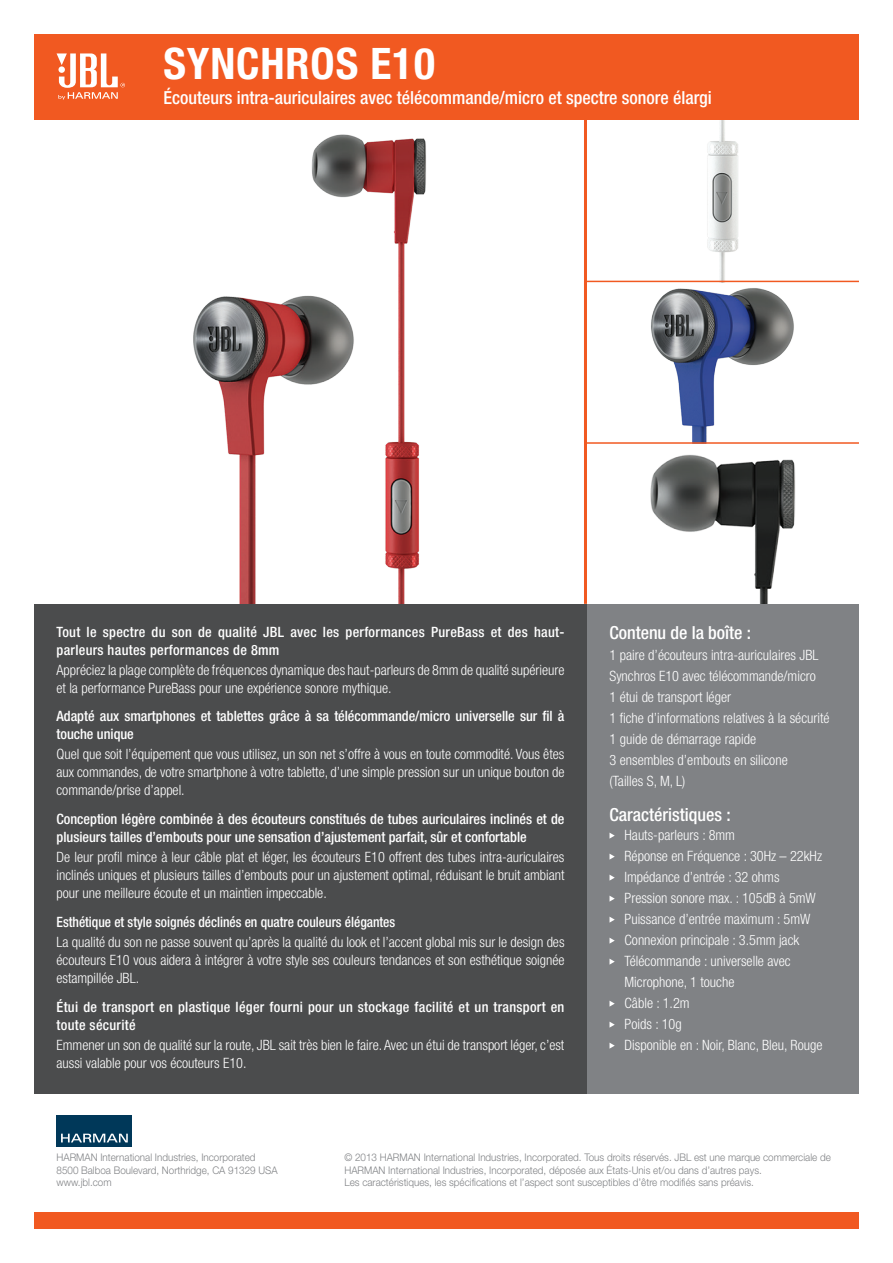
<style>
.page{position:relative;width:893px;height:1263px;background:#fff}
.page>*{position:absolute;margin:0;border:0;box-sizing:border-box;transform-origin:0 0}
.t1{font:700 condensed 43.5px "Helvetica Neue LT Pro";letter-spacing:.02em;color:#fff}
.t2{font:500 condensed 18px "Helvetica Neue LT Pro";color:#fff}
.t3{font:300 condensed 14.25px/18px "Helvetica Neue LT Pro";color:#fff}
.t4{font:500 condensed 14.25px/18px "Helvetica Neue LT Pro";color:#fff}
.t5{font:500 condensed 14.25px/18px "Helvetica Neue LT Pro";letter-spacing:.02em;color:#fff}
.t6{font:500 condensed 14.25px "Helvetica Neue LT Pro";color:#fff;scale:.95 1}
.t7{font:300 10.5px/12.6px "Helvetica Neue";color:#808285;scale:.94 1}
</style>
<div class="page">
<img style="left:741px;top:459px;width:55px;height:145px">
<img style="left:34px;top:119px;width:707px;height:485px">
<img style="left:593px;top:264px;width:236px;height:178px">
<img style="left:698px;top:119px;width:48px;height:162px">
<hr style="left:584px;top:119px;width:3px;height:485px;background:#f15921">
<div style="left:34px;top:1213px;width:825px;height:16px;background:#f15921"></div>
<div style="left:34px;top:34px;width:825px;height:85px;background:#f15921"></div>
<svg style="left:57px;top:53px;width:68px;height:47px"></svg>
<div style="left:57px;top:1116px;width:75px;height:31px;background:#003859"></div>
<svg style="left:61px;top:1134px;width:67px;height:8px"></svg>
<div style="left:34px;top:604px;width:553px;height:489px;background:#4b4c4d"></div>
<div style="left:587px;top:604px;width:272px;height:489px;background:#808285"></div>
<svg style="left:609px;top:832px;width:6px;height:7px"></svg>
<svg style="left:609px;top:853px;width:6px;height:7px"></svg>
<svg style="left:609px;top:874px;width:6px;height:7px"></svg>
<svg style="left:609px;top:895px;width:6px;height:7px"></svg>
<svg style="left:609px;top:916px;width:6px;height:7px"></svg>
<svg style="left:609px;top:937px;width:6px;height:7px"></svg>
<svg style="left:609px;top:958px;width:6px;height:7px"></svg>
<svg style="left:609px;top:1000px;width:6px;height:7px"></svg>
<svg style="left:609px;top:1021px;width:6px;height:7px"></svg>
<svg style="left:609px;top:1042px;width:6px;height:7px"></svg>
<hr style="left:587px;top:281px;width:272px;height:1px;background:#f15921">
<hr style="left:587px;top:442px;width:272px;height:2px;background:#f15921">
<p class="t1" style="left:163px;top:38px;width:273px">SYNCHROS E10</p>
<p class="t2" style="left:163px;top:87px;width:550px">Écouteurs intra-auriculaires avec télécommande/micro et spectre sonore élargi</p>
<p class="t5" style="left:57px;top:622px;width:509px">Tout le spectre du son de qualité JBL avec les performances PureBass et des haut&shy;parleurs hautes performances de 8mm</p>
<p class="t3" style="left:57px;top:660px;width:509px">Appréciez la plage complète de fréquences dynamique des haut-parleurs de 8mm de qualité supérieure et la performance PureBass pour une expérience sonore mythique.</p>
<p class="t4" style="left:57px;top:707px;width:509px">Adapté aux smartphones et tablettes grâce à sa télécommande/micro universelle sur fil à touche unique</p>
<p class="t3" style="left:57px;top:745px;width:509px;text-align:justify">Quel que soit l’équipement que vous utilisez, un son net s’offre à vous en toute commodité. Vous êtes aux commandes, de votre smartphone à votre tablette, d’une simple pression sur un unique bouton de commande/prise d’appel.</p>
<p class="t4" style="left:57px;top:810px;width:509px">Conception légère combinée à des écouteurs constitués de tubes auriculaires inclinés et de plusieurs tailles d’embouts pour une sensation d’ajustement parfait, sûr et confortable</p>
<p class="t3" style="left:57px;top:848px;width:509px;text-align:justify">De leur profil mince à leur câble plat et léger, les écouteurs E10 offrent des tubes intra-auriculaires inclinés uniques et plusieurs tailles d’embouts pour un ajustement optimal, réduisant le bruit ambiant pour une meilleure écoute et un maintien impeccable.</p>
<p class="t6" style="left:57px;top:913px;width:358px">Esthétique et style soignés déclinés en quatre couleurs élégantes</p>
<p class="t3" style="left:57px;top:933px;width:509px;text-align:justify">La qualité du son ne passe souvent qu’après la qualité du look et l’accent global mis sur le design des écouteurs E10 vous aidera à intégrer à votre style ses couleurs tendances et son esthétique soignée estampillée JBL.</p>
<p class="t5" style="left:57px;top:997px;width:509px">Étui de transport en plastique léger fourni pour un stockage facilité et un transport en toute sécurité</p>
<p class="t3" style="left:57px;top:1035px;width:509px">Emmener un son de qualité sur la route, JBL sait très bien le faire. Avec un étui de transport léger, c’est aussi valable pour vos écouteurs E10.</p>
<p class="t2" style="left:609px;top:622px;width:143px">Contenu de la boîte :</p>
<p class="t3" style="left:609px;top:645px;width:211px;line-height:21px">1 paire d’écouteurs intra-auriculaires JBL<br>Synchros E10 avec télécommande/micro</p>
<p class="t3" style="left:609px;top:688px;width:123px">1 étui de transport léger</p>
<p class="t3" style="left:609px;top:709px;width:222px">1 fiche d’informations relatives à la sécurité</p>
<p class="t3" style="left:609px;top:730px;width:148px">1 guide de démarrage rapide</p>
<p class="t3" style="left:609px;top:750px;width:180px;line-height:21px">3 ensembles d’embouts en silicone (Tailles S, M, L)</p>
<p class="t2" style="left:609px;top:803px;width:123px">Caractéristiques :</p>
<p class="t3" style="left:624px;top:826px;width:112px">Hauts-parleurs : 8mm</p>
<p class="t3" style="left:624px;top:847px;width:199px">Réponse en Fréquence : 30Hz – 22kHz</p>
<p class="t3" style="left:624px;top:868px;width:157px">Impédance d’entrée : 32 ohms</p>
<p class="t3" style="left:624px;top:889px;width:193px">Pression sonore max. : 105dB à 5mW</p>
<p class="t3" style="left:624px;top:910px;width:187px">Puissance d’entrée maximum : 5mW</p>
<p class="t3" style="left:624px;top:931px;width:176px">Connexion principale : 3.5mm jack</p>
<p class="t3" style="left:624px;top:950px;width:168px;line-height:21px">Télécommande : universelle avec<br>Microphone, 1 touche</p>
<p class="t3" style="left:624px;top:994px;width:67px">Câble : 1.2m</p>
<p class="t3" style="left:624px;top:1015px;width:59px">Poids : 10g</p>
<p class="t3" style="left:624px;top:1036px;width:199px">Disponible en : Noir, Blanc, Bleu, Rouge</p>
<p class="t7" style="left:57px;top:1151px;width:213px">HARMAN International Industries, Incorporated</p>
<p class="t7" style="left:57px;top:1163px;width:237px">8500 Balboa Boulevard, Northridge, CA 91329 USA</p>
<p class="t7" style="left:57px;top:1176px;width:60px">www.jbl.com</p>
<p class="t7" style="left:344px;top:1151px;width:519px">© 2013 HARMAN International Industries, Incorporated. Tous droits réservés. JBL est une marque commerciale de<br>HARMAN International Industries, Incorporated, déposée aux États-Unis et/ou dans d’autres pays.</p>
<p class="t7" style="left:344px;top:1176px;width:437px">Les caractéristiques, les spécifications et l’aspect sont susceptibles d’être modifiés sans préavis.</p>
</div>
